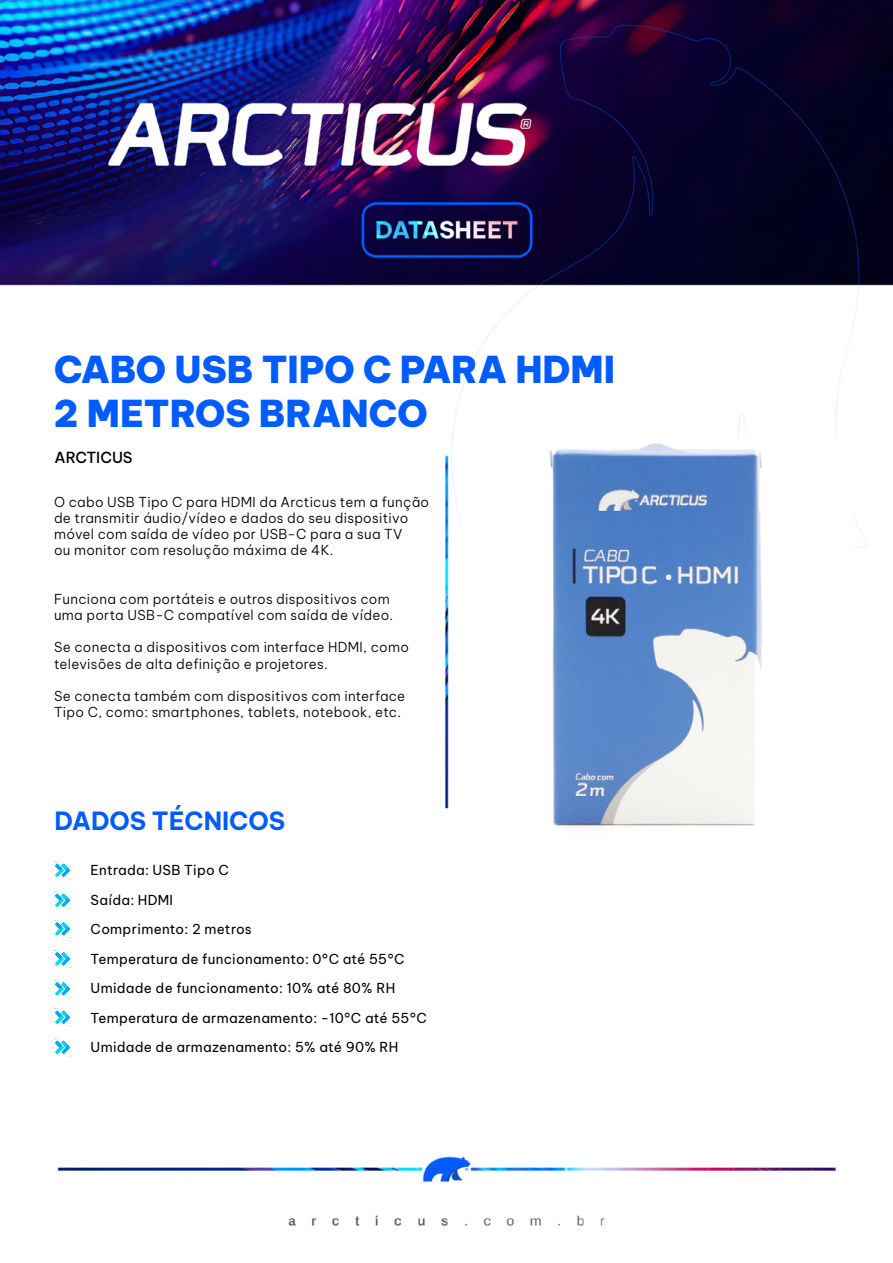
<style>
.page{position:relative;width:893px;height:1263px;background:#fff}
.page>*{position:absolute;margin:0;border:0;box-sizing:border-box;transform-origin:0 0}
.t1{font:900 36.45px/43.7px "Be Vietnam Pro";color:#015cff}
.t2{font:700 24.6px "Be Vietnam Pro";color:#015cff}
.t3{font:500 15px "Be Vietnam Pro";color:#000}
.t4{font:300 13.5px/16.2px "Be Vietnam Pro";letter-spacing:.02em;color:#000}
.t5{font:13.5px/29.5px "Be Vietnam Pro";letter-spacing:.02em;color:#000}
</style>
<div class="page">
<img style="left:0;top:0;width:893px;height:1226px">
<img style="left:463px;top:438px;width:390px;height:413px">
<svg style="left:54px;top:861px;width:18px;height:18px"></svg>
<svg style="left:54px;top:891px;width:18px;height:18px"></svg>
<svg style="left:54px;top:920px;width:18px;height:18px"></svg>
<svg style="left:54px;top:950px;width:18px;height:18px"></svg>
<svg style="left:54px;top:1008px;width:18px;height:18px"></svg>
<svg style="left:54px;top:980px;width:18px;height:18px"></svg>
<svg style="left:54px;top:1038px;width:18px;height:18px"></svg>
<h1 class="t1" style="left:54px;top:344px;width:563px">CABO USB TIPO C PARA HDMI<br>2 METROS BRANCO</h1>
<p class="t3" style="left:55px;top:445px;width:80px">ARCTICUS</p>
<p class="t4" style="left:54px;top:492px;width:377px">O cabo USB Tipo C para HDMI da Arcticus tem a função de transmitir áudio/vídeo e dados do seu dispositivo móvel com saída de vídeo por USB-C para a sua TV<br>ou monitor com resolução máxima de 4K.</p>
<p class="t4" style="left:54px;top:589px;width:341px">Funciona com portáteis e outros dispositivos com uma porta USB-C compatível com saída de vídeo.</p>
<p class="t4" style="left:54px;top:638px;width:356px">Se conecta a dispositivos com interface HDMI, como televisões de alta definição e projetores.</p>
<p class="t4" style="left:54px;top:687px;width:353px">Se conecta também com dispositivos com interface<br>Tipo C, como: smartphones, tablets, notebook, etc.</p>
<h2 class="t2" style="left:55px;top:799px;width:232px">DADOS TÉCNICOS</h2>
<p class="t5" style="left:91px;top:854px;width:338px">Entrada: USB Tipo C<br>Saída: HDMI<br>Comprimento: 2 metros<br>Temperatura de funcionamento: 0°C até 55°C<br>Umidade de funcionamento: 10% até 80% RH<br>Temperatura de armazenamento: -10°C até 55°C<br>Umidade de armazenamento: 5% até 90% RH</p>
</div>
